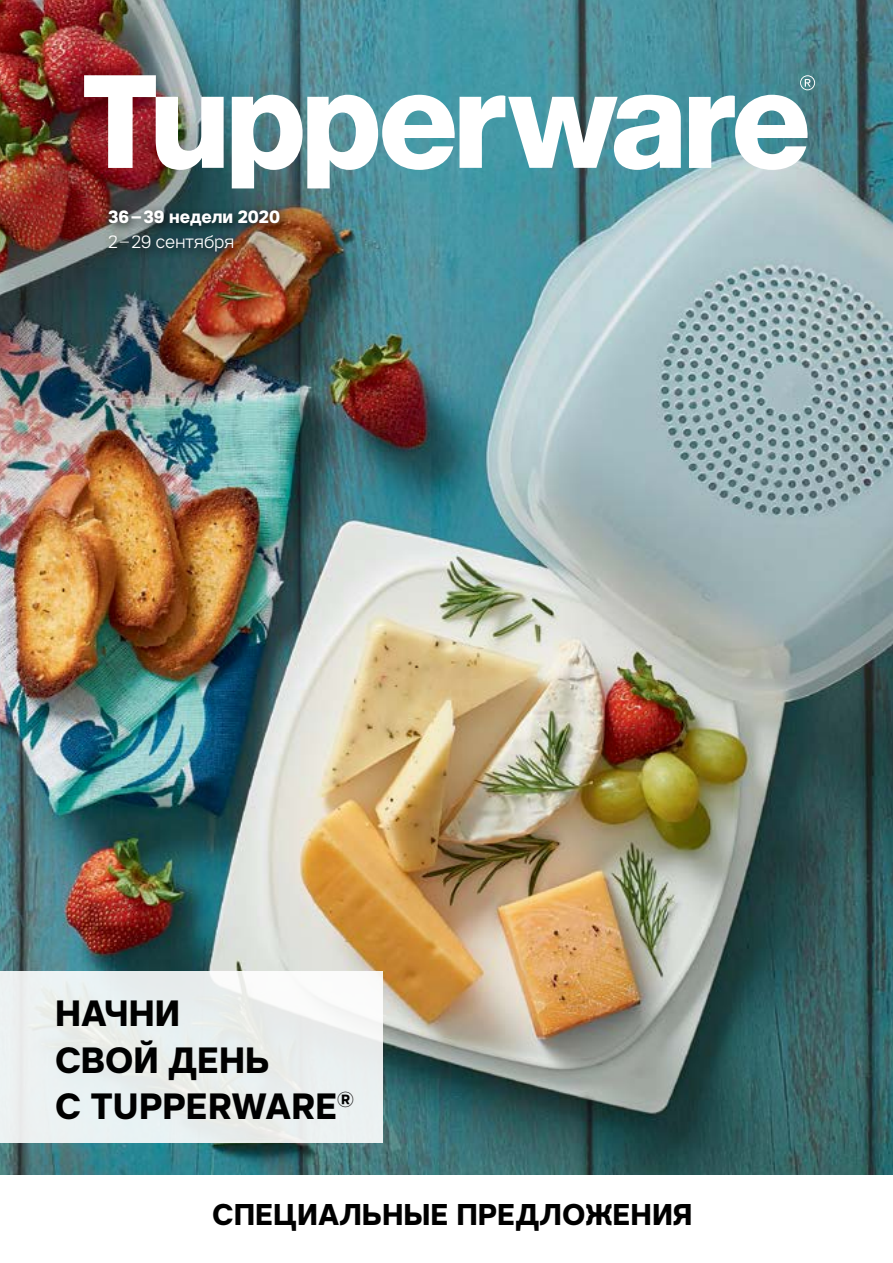
<style>
.page{position:relative;width:893px;height:1263px;background:#fff}
.page>*{position:absolute;margin:0;border:0;box-sizing:border-box;transform-origin:0 0}
.t1{font:700 36.45px/46.5px "Tupper PRO";letter-spacing:.015em;color:#000}
.t2{font:700 30px "Tupper PRO";letter-spacing:.02em;color:#000}
.t3{font:700 18px "Tupper PRO";color:#fff}
.t4{font:300 18px "Tupper PRO";color:#fff}
</style>
<div class="page">
<img style="left:0;top:0;width:893px;height:1175px">
<div style="left:103px;top:204px;width:188px;height:59px;background:#000;opacity:.75"></div>
<div style="left:0;top:971px;width:382px;height:171px;background:linear-gradient(to bottom,#eff2f1,#e8eeee)"></div>
<svg style="left:84px;top:75px;width:731px;height:113px"></svg>
<p class="t3" style="left:108px;top:202px;width:174px">36–39 недели 2020</p>
<p class="t4" style="left:108px;top:228px;width:128px">2–29 сентября</p>
<p class="t1" style="left:55px;top:988px;width:300px">НАЧНИ<br>СВОЙ ДЕНЬ<br>С TUPPERWARE<sup>®</sup></p>
<p class="t2" style="left:212px;top:1190px;width:481px">СПЕЦИАЛЬНЫЕ ПРЕДЛОЖЕНИЯ</p>
</div>
